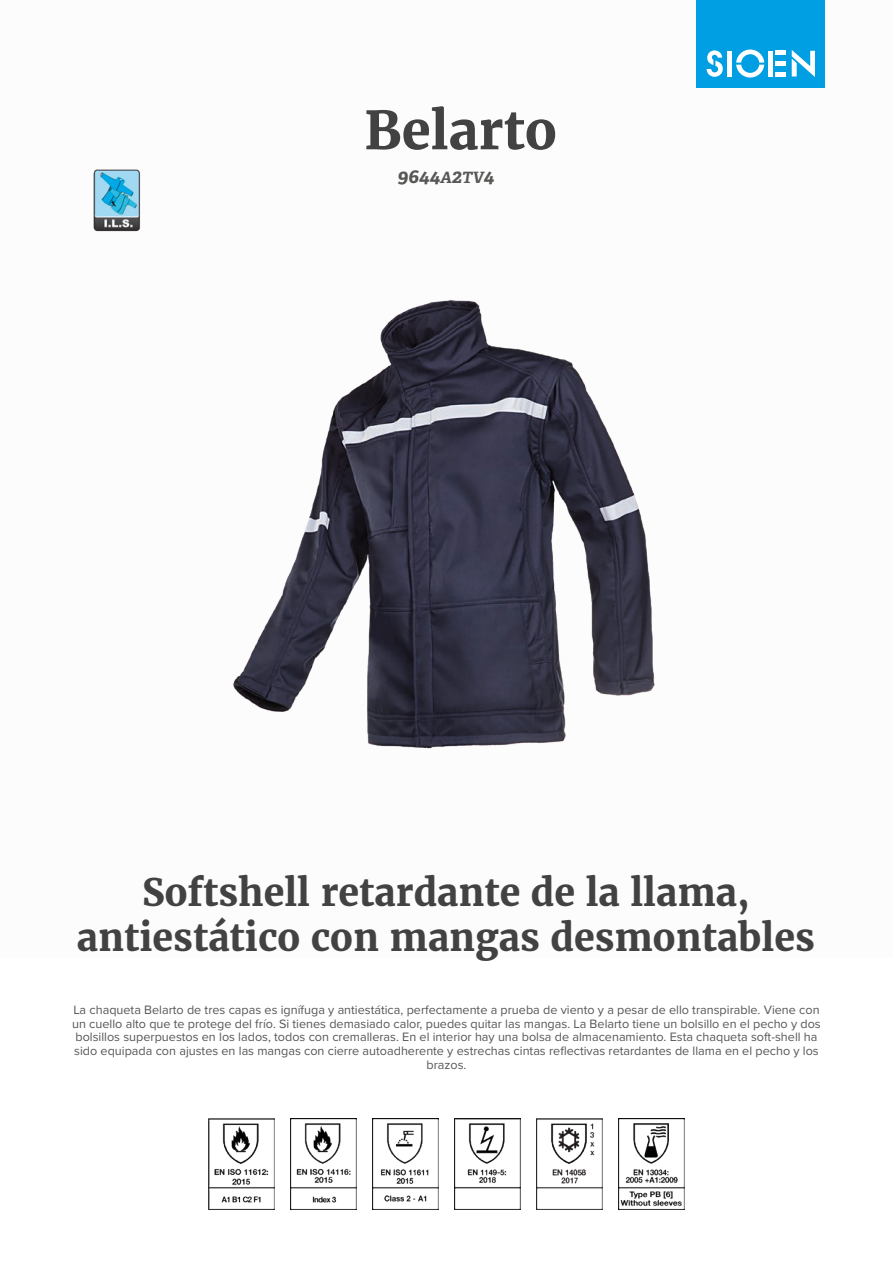
<style>
.page{position:relative;width:893px;height:1263px;background:#fff}
.page>*{position:absolute;margin:0;border:0;box-sizing:border-box;transform-origin:0 0}
.t1{font:700 52.5px "Merriweather";color:#424243}
.t2{font:700 37.5px/45px "Merriweather";color:#424243;text-align:center}
.t3{font:italic 700 19.5px "Adelle";color:#575756}
.t4{font:12.6px/13.6px "Proxima Nova";color:#575756;text-align:center}
.s1{font-size:15.6px}
</style>
<div class="page">
<div style="left:697px;top:0;width:128px;height:88px;background:#009fe3"></div>
<svg style="left:707px;top:50px;width:16px;height:27px"></svg>
<svg style="left:736px;top:50px;width:28px;height:28px"></svg>
<div style="left:727px;top:51px;width:5px;height:26px;background:#fff"></div>
<div style="left:768px;top:51px;width:5px;height:26px;background:#fff"></div>
<div style="left:775px;top:72px;width:11px;height:5px;background:#fff"></div>
<div style="left:775px;top:61px;width:11px;height:5px;background:#fff"></div>
<hr style="left:775px;top:51px;width:11px;height:4px;background:#fff">
<svg style="left:792px;top:50px;width:23px;height:27px"></svg>
<img style="left:93px;top:169px;width:48px;height:63px">
<img style="left:208px;top:1118px;width:66px;height:92px">
<img style="left:290px;top:1118px;width:66px;height:92px">
<img style="left:372px;top:1118px;width:66px;height:92px">
<img style="left:454px;top:1118px;width:67px;height:92px">
<img style="left:536px;top:1118px;width:67px;height:92px">
<img style="left:618px;top:1118px;width:67px;height:92px">
<img style="left:232px;top:300px;width:423px;height:449px">
<h1 class="t1" style="left:364px;top:95px;width:194px">Belarto</h1>
<h3 class="t3" style="left:398px;top:164px;width:98px">9644<span class="s1">A</span>2<span class="s1">TV</span>4</h3>
<h2 class="t2" style="left:77px;top:869px;width:740px">Softshell retardante de la llama, antiestático con mangas desmontables</h2>
<p class="t4" style="left:72px;top:1002px;width:750px">La chaqueta Belarto de tres capas es ignífuga y antiestática, perfectamente a prueba de viento y a pesar de ello transpirable. Viene con un cuello alto que te protege del frío. Si tienes demasiado calor, puedes quitar las mangas. La Belarto tiene un bolsillo en el pecho y dos bolsillos superpuestos en los lados, todos con cremalleras. En el interior hay una bolsa de almacenamiento. Esta chaqueta soft-shell ha sido equipada con ajustes en las mangas con cierre autoadherente y estrechas cintas reflectivas retardantes de llama en el pecho y los brazos.</p>
</div>
